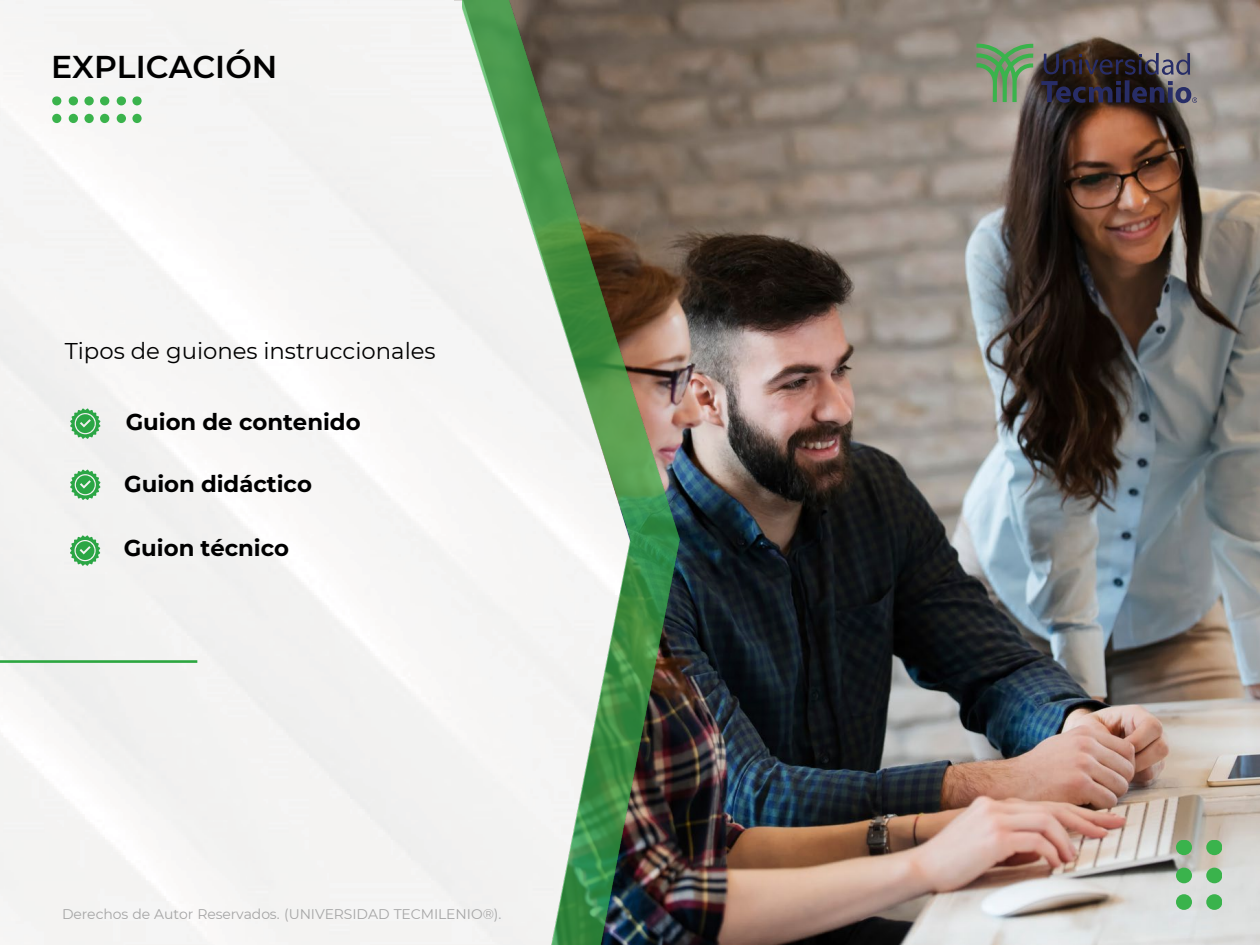
<style>
.page{position:relative;width:1260px;height:945px;background:#fff}
.page>*{position:absolute;margin:0;border:0;box-sizing:border-box;transform-origin:0 0}
.t1{font:600 31.5px "Montserrat";color:#000}
.t2{font:700 22.75px "Montserrat";color:#000}
.t3{font:22.75px "Montserrat";color:#000}
.t4{font:14px "Montserrat";letter-spacing:-.01em;color:#a6a6a6}
</style>
<div class="page">
<img style="left:684px;top:0;width:576px;height:944px">
<img style="left:0;top:0;width:684px;height:945px">
<img style="left:462px;top:0;width:218px;height:945px">
<div style="left:1206px;top:840px;width:15px;height:15px;background:#3ab34c;border-radius:50%"></div>
<div style="left:1206px;top:868px;width:15px;height:15px;background:#3ab34c;border-radius:50%"></div>
<div style="left:1206px;top:894px;width:15px;height:16px;background:#3ab34c;border-radius:50%"></div>
<div style="left:1176px;top:840px;width:16px;height:15px;background:#3ab34c;border-radius:50%"></div>
<div style="left:1176px;top:868px;width:16px;height:15px;background:#3ab34c;border-radius:50%"></div>
<div style="left:1176px;top:894px;width:16px;height:16px;background:#3ab34c;border-radius:50%"></div>
<hr style="left:0;top:660px;width:197px;height:3px;background:#2ca640">
<svg style="left:70px;top:408px;width:31px;height:31px"></svg>
<svg style="left:70px;top:470px;width:31px;height:30px"></svg>
<svg style="left:70px;top:535px;width:30px;height:31px"></svg>
<svg style="left:1041px;top:53px;width:156px;height:50px;background:#3c3743"></svg>
<svg style="left:976px;top:44px;width:57px;height:58px;background:#799d73"></svg>
<div style="left:100px;top:97px;width:9px;height:8px;background:#3ab34c;border-radius:50%"></div>
<div style="left:117px;top:97px;width:9px;height:8px;background:#3ab34c;border-radius:50%"></div>
<div style="left:132px;top:97px;width:9px;height:8px;background:#3ab34c;border-radius:50%"></div>
<div style="left:100px;top:114px;width:9px;height:9px;background:#3ab34c;border-radius:50%"></div>
<div style="left:117px;top:114px;width:9px;height:9px;background:#3ab34c;border-radius:50%"></div>
<div style="left:132px;top:114px;width:9px;height:9px;background:#3ab34c;border-radius:50%"></div>
<div style="left:52px;top:97px;width:9px;height:8px;background:#3ab34c;border-radius:50%"></div>
<div style="left:69px;top:97px;width:9px;height:8px;background:#3ab34c;border-radius:50%"></div>
<div style="left:84px;top:97px;width:10px;height:8px;background:#3ab34c;border-radius:50%"></div>
<div style="left:52px;top:114px;width:9px;height:9px;background:#3ab34c;border-radius:50%"></div>
<div style="left:69px;top:114px;width:9px;height:9px;background:#3ab34c;border-radius:50%"></div>
<div style="left:84px;top:114px;width:10px;height:9px;background:#3ab34c;border-radius:50%"></div>
<p class="t1" style="left:51px;top:45px;width:228px">EXPLICACIÓN</p>
<p class="t3" style="left:65px;top:336px;width:372px">Tipos de guiones instruccionales</p>
<p class="t2" style="left:126px;top:405px;width:236px">Guion de contenido</p>
<p class="t2" style="left:124px;top:468px;width:189px">Guion didáctico</p>
<p class="t2" style="left:124px;top:532px;width:167px">Guion técnico</p>
<p class="t4" style="left:62px;top:904px;width:441px">Derechos de Autor Reservados. (UNIVERSIDAD TECMILENIO®).</p>
</div>
